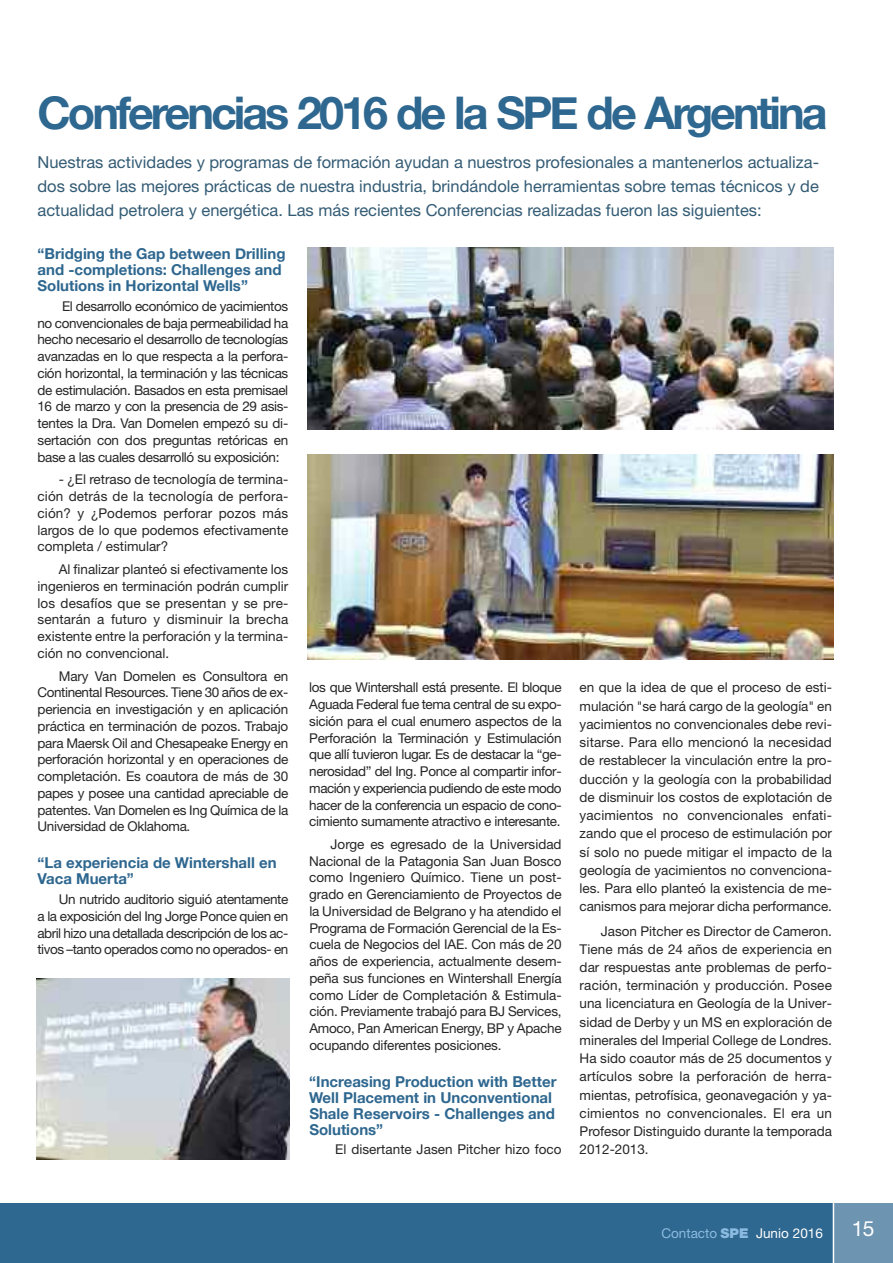
<style>
.page{position:relative;width:893px;height:1263px;background:#fff}
.page>*{position:absolute;margin:0;border:0;box-sizing:border-box;transform-origin:0 0}
.t1{font:700 45px "Helvetica Neue";letter-spacing:-.065em;color:#2e678f}
.t2{font:21px "Helvetica Neue LT Std";color:#fff}
.t3{font:16.5px/24px "Helvetica Neue LT Std";color:#335b74;text-align:justify}
.t4{font:700 15px/16px "Helvetica Neue";color:#2e678f}
.t5{font:13.5px/16.8px "Helvetica Neue LT Std";letter-spacing:-.01em;color:#272627;text-align:justify}
.t6{font:13.5px "Helvetica Neue LT Std";color:#fff}
.s1{color:#8cbbe1}
.s2{font-weight:900;color:#8cbbe1}
</style>
<div class="page">
<div style="left:0;top:1203px;width:833px;height:60px;background:#2e678f"></div>
<div style="left:833px;top:1203px;width:60px;height:60px;background:#6d94b1"></div>
<hr style="left:833px;top:1203px;width:1px;height:60px;background:#fff">
<img style="left:308px;top:455px;width:525px;height:204px">
<img style="left:36px;top:978px;width:254px;height:182px">
<img style="left:308px;top:248px;width:525px;height:181px">
<h1 class="t1" style="left:38px;top:86px;width:792px">Conferencias 2016 de la SPe de argentina</h1>
<p class="t3" style="left:38px;top:152px;width:783px">Nuestras actividades y programas de formación ayudan a nuestros profesionales a mantenerlos actualiza&shy;dos sobre las mejores prácticas de nuestra industria, brindándole herramientas sobre temas técnicos y de actualidad petrolera y energética. Las más recientes Conferencias realizadas fueron las siguientes:</p>
<p class="t4" style="left:38px;top:245px;width:249px">“Bridging the gap between drilling and -completions: Challenges and<br>Solutions in Horizontal Wells”</p>
<p class="t5" style="left:38px;top:299px;width:252px;text-indent:25px">El desarrollo económico de yacimientos no convencionales de baja permeabilidad ha hecho necesario el desarrollo de tecnologías avanzadas en lo que respecta a la perfora&shy;ción horizontal, la terminación y las técnicas de estimulación. Basados en esta premisael 16 de marzo y con la presencia de 29 asis&shy;tentes la Dra. Van Domelen empezó su di&shy;sertación con dos preguntas retóricas en base a las cuales desarrolló su exposición:</p>
<p class="t5" style="left:38px;top:472px;width:252px;text-indent:21px">- ¿El retraso de tecnología de termina&shy;ción detrás de la tecnología de perfora&shy;ción? y ¿Podemos perforar pozos más largos de lo que podemos efectivamente completa / estimular?</p>
<p class="t5" style="left:38px;top:562px;width:252px;text-indent:21px">Al finalizar planteó si efectivamente los ingenieros en terminación podrán cumplir los desafíos que se presentan y se pre&shy;sentarán a futuro y disminuir la brecha existente entre la perforación y la termina&shy;ción no convencional.</p>
<p class="t5" style="left:38px;top:669px;width:252px;text-indent:21px">Mary Van Domelen es Consultora en Continental Resources. Tiene 30 años de ex&shy;periencia en investigación y en aplicación práctica en terminación de pozos. Trabajo para Maersk Oil and Chesapeake Energy en perforación horizontal y en operaciones de completación. Es coautora de más de 30 papes y posee una cantidad apreciable de patentes. Van Domelen es Ing Química de la Universidad de Oklahoma.</p>
<p class="t4" style="left:38px;top:855px;width:241px">“la experiencia de Wintershall en<br>Vaca muerta”</p>
<p class="t5" style="left:37px;top:892px;width:252px;text-indent:21px">Un nutrido auditorio siguió atentamente a la exposición del Ing Jorge Ponce quien en abril hizo una detallada descripción de los ac&shy;tivos –tanto operados como no operados- en</p>
<p class="t5" style="left:309px;top:680px;width:254px">los que Wintershall está presente. El bloque Aguada Federal fue tema central de su expo&shy;sición para el cual enumero aspectos de la Perforación la Terminación y Estimulación que allí tuvieron lugar. Es de destacar la “ge&shy;nerosidad” del Ing. Ponce al compartir infor&shy;mación y experiencia pudiendo de este modo hacer de la conferencia un espacio de cono&shy;cimiento sumamente atractivo e interesante.</p>
<p class="t5" style="left:309px;top:837px;width:254px;text-indent:21px">Jorge es egresado de la Universidad Nacional de la Patagonia San Juan Bosco como Ingeniero Químico. Tiene un post&shy;grado en Gerenciamiento de Proyectos de la Universidad de Belgrano y ha atendido el Programa de Formación Gerencial de la Es&shy;cuela de Negocios del IAE. Con más de 20 años de experiencia, actualmente desem&shy;peña sus funciones en Wintershall Energía como Líder de Completación &amp; Estimula&shy;ción. Previamente trabajó para BJ Services, Amoco, Pan American Energy, BP y Apache ocupando diferentes posiciones.</p>
<p class="t4" style="left:309px;top:1073px;width:249px">“increasing Production with Better<br>Well Placement in unconventional<br>Shale reservoirs - Challenges and<br>Solutions”</p>
<p class="t5" style="left:335px;top:1142px;width:228px">El disertante Jasen Pitcher hizo foco</p>
<p class="t5" style="left:580px;top:680px;width:254px;line-height:18.3px">en que la idea de que el proceso de esti&shy;mulación "se hará cargo de la geología" en yacimientos no convencionales debe revi&shy;sitarse. Para ello mencionó la necesidad de restablecer la vinculación entre la pro&shy;ducción y la geología con la probabilidad de disminuir los costos de explotación de yacimientos no convencionales enfati&shy;zando que el proceso de estimulación por sí solo no puede mitigar el impacto de la geología de yacimientos no convenciona&shy;les. Para ello planteó la existencia de me&shy;canismos para mejorar dicha performance.</p>
<p class="t5" style="left:580px;top:923px;width:254px;line-height:18.3px;text-indent:21px">Jason Pitcher es Director de Cameron.<br>Tiene más de 24 años de experiencia en dar respuestas ante problemas de perfo&shy;ración, terminación y producción. Posee una licenciatura en Geología de la Univer&shy;sidad de Derby y un MS en exploración de minerales del Imperial College de Londres.<br>Ha sido coautor más de 25 documentos y artículos sobre la perforación de herra&shy;mientas, petrofísica, geonavegación y ya&shy;cimientos no convencionales. El era un Profesor Distinguido durante la temporada 2012-2013.</p>
<p class="t6" style="left:661px;top:1229px;width:163px"><span class="s1">Contacto</span> <span class="s2">SPE</span> Junio 2016</p>
<h2 class="t2" style="left:852px;top:1221px;width:24px">15</h2>
</div>
